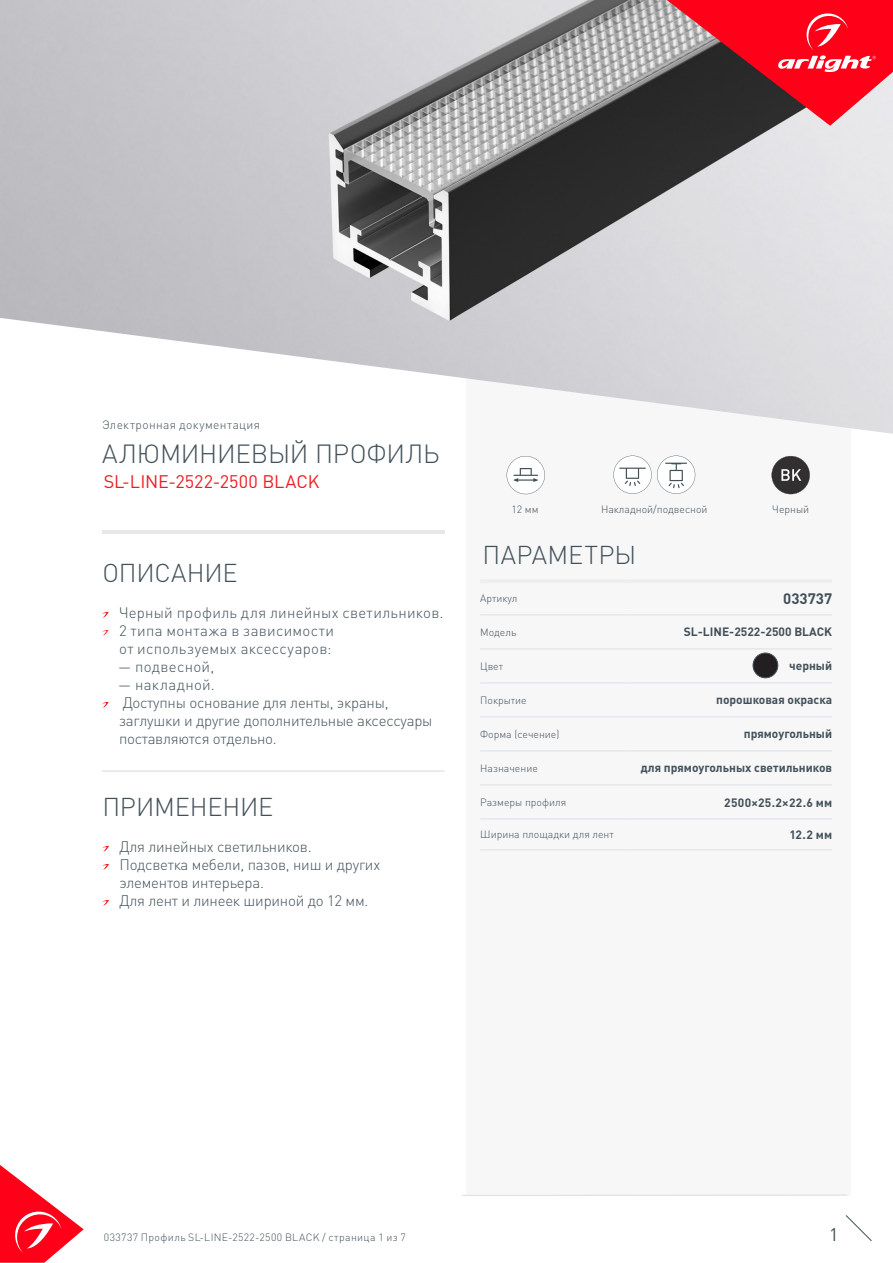
<style>
.page{position:relative;width:893px;height:1263px;background:#fff}
.page>*{position:absolute;margin:0;border:0;box-sizing:border-box;transform-origin:0 0}
.t1{font:300 25.95px "DIN Pro";letter-spacing:-.01em;color:#425159}
.t2{font:300 25.5px "DIN Pro";letter-spacing:-.005em;color:#425159}
.t3{font:300 25.5px "DIN Pro";letter-spacing:.015em;color:#425159}
.t4{font:18px "DIN Pro";color:#ee1d23}
.t5{font:18px "DIN Pro";color:#425159}
.t6{font:300 15px/18px "DIN Pro";letter-spacing:-.015em;color:#425159}
.t7{font:300 15px/18px "DIN Pro";letter-spacing:.02em;color:#425159}
.t8{font:300 15px "DIN Pro";letter-spacing:.015em;color:#425159}
.t9{font:700 15px "DIN Pro";color:#425159}
.t10{font:700 12px "DIN Pro";color:#425159}
.t11{font:300 12px "DIN Pro";letter-spacing:.03em;color:#425159}
.t12{font:700 12px "DIN Pro";letter-spacing:.02em;color:#425159}
.t13{font:300 10.5px "DIN Pro";color:#425159}
.t14{font:300 10.5px "DIN Pro";letter-spacing:.035em;color:#425159}
</style>
<div class="page">
<svg style="left:0;top:1165px;width:84px;height:98px"></svg>
<svg style="left:845px;top:1215px;width:27px;height:26px"></svg>
<div style="left:466px;top:250px;width:384px;height:946px;background:#f7f7f8"></div>
<img style="left:0;top:0;width:893px;height:434px">
<hr style="left:102px;top:530px;width:342px;height:3px;background:#e6e7e9">
<hr style="left:480px;top:579px;width:148px;height:4px;background:#eeeeef">
<hr style="left:628px;top:579px;width:204px;height:4px;background:#eeeeef">
<hr style="left:480px;top:614px;width:148px;height:1px;background:#e6e7e9">
<hr style="left:628px;top:614px;width:204px;height:1px;background:#e6e7e9">
<hr style="left:480px;top:648px;width:148px;height:2px;background:#e6e7e9">
<hr style="left:628px;top:648px;width:204px;height:2px;background:#e6e7e9">
<hr style="left:480px;top:682px;width:148px;height:2px;background:#e6e7e9">
<hr style="left:628px;top:682px;width:204px;height:2px;background:#e6e7e9">
<hr style="left:480px;top:716px;width:148px;height:2px;background:#e6e7e9">
<hr style="left:628px;top:716px;width:204px;height:2px;background:#e6e7e9">
<hr style="left:480px;top:750px;width:148px;height:2px;background:#e6e7e9">
<hr style="left:628px;top:750px;width:204px;height:2px;background:#e6e7e9">
<hr style="left:480px;top:784px;width:148px;height:2px;background:#e6e7e9">
<hr style="left:628px;top:784px;width:204px;height:2px;background:#e6e7e9">
<hr style="left:480px;top:818px;width:148px;height:2px;background:#e6e7e9">
<hr style="left:628px;top:818px;width:204px;height:2px;background:#e6e7e9">
<hr style="left:480px;top:849px;width:148px;height:2px;background:#e6e7e9">
<hr style="left:628px;top:849px;width:204px;height:2px;background:#e6e7e9">
<hr style="left:462px;top:1195px;width:385px;height:1px;background:#dcdddf">
<svg style="left:667px;top:0;width:226px;height:126px;background:#bd323f"></svg>
<svg style="left:102px;top:846px;width:7px;height:6px"></svg>
<svg style="left:102px;top:864px;width:7px;height:6px"></svg>
<svg style="left:102px;top:900px;width:7px;height:6px"></svg>
<hr style="left:102px;top:770px;width:343px;height:2px;background:#dcdddf">
<div style="left:753px;top:653px;width:25px;height:25px;background:#231f20;border-radius:50%"></div>
<div style="left:753px;top:653px;width:25px;height:25px;border:1px solid #425159;border-radius:50%"></div>
<svg style="left:507px;top:456px;width:38px;height:38px"></svg>
<svg style="left:613px;top:456px;width:82px;height:38px"></svg>
<svg style="left:102px;top:612px;width:7px;height:6px"></svg>
<svg style="left:102px;top:630px;width:7px;height:6px"></svg>
<svg style="left:102px;top:702px;width:7px;height:6px"></svg>
<svg style="left:772px;top:456px;width:38px;height:38px"></svg>
<p class="t11" style="left:102px;top:417px;width:160px">Электронная документация</p>
<p class="t1" style="left:102px;top:436px;width:339px">АЛЮМИНИЕВЫЙ ПРОФИЛЬ</p>
<p class="t4" style="left:104px;top:470px;width:217px">SL-LINE-2522-2500 BLACK</p>
<p class="t2" style="left:102px;top:555px;width:137px">ОПИСАНИЕ</p>
<p class="t8" style="left:119px;top:602px;width:326px">Черный профиль для линейных светильников.</p>
<p class="t7" style="left:119px;top:620px;width:217px">2 типа монтажа в зависимости от используемых аксессуаров:</p>
<p class="t7" style="left:118px;top:656px;width:97px">— подвесной,</p>
<p class="t7" style="left:118px;top:674px;width:98px">— накладной.</p>
<p class="t6" style="left:119px;top:692px;width:315px">Доступны основание для ленты, экраны, заглушки и другие дополнительные аксессуары поставляются отдельно.</p>
<p class="t2" style="left:102px;top:789px;width:172px">ПРИМЕНЕНИЕ</p>
<p class="t6" style="left:119px;top:836px;width:194px">Для линейных светильников.</p>
<p class="t6" style="left:119px;top:854px;width:262px">Подсветка мебели, пазов, ниш и других элементов интерьера.</p>
<p class="t6" style="left:119px;top:890px;width:251px">Для лент и линеек шириной до 12 мм.</p>
<p class="t13" style="left:511px;top:502px;width:29px">12 мм</p>
<p class="t13" style="left:601px;top:502px;width:108px">Накладной/подвесной</p>
<p class="t13" style="left:772px;top:502px;width:38px">Черный</p>
<p class="t3" style="left:483px;top:537px;width:155px">ПАРАМЕТРЫ</p>
<p class="t13" style="left:480px;top:591px;width:39px">Артикул</p>
<p class="t9" style="left:783px;top:588px;width:50px">033737</p>
<p class="t13" style="left:480px;top:625px;width:38px">Модель</p>
<p class="t10" style="left:684px;top:624px;width:150px">SL-LINE-2522-2500 BLACK</p>
<p class="t13" style="left:480px;top:659px;width:24px">Цвет</p>
<p class="t10" style="left:789px;top:658px;width:44px">черный</p>
<p class="t13" style="left:480px;top:693px;width:48px">Покрытие</p>
<p class="t10" style="left:716px;top:692px;width:117px">порошковая окраска</p>
<p class="t13" style="left:480px;top:727px;width:81px">Форма (сечение)</p>
<p class="t10" style="left:744px;top:726px;width:90px">прямоугольный</p>
<p class="t13" style="left:480px;top:761px;width:59px">Назначение</p>
<p class="t10" style="left:641px;top:760px;width:193px">для прямоугольных светильников</p>
<p class="t13" style="left:480px;top:795px;width:87px">Размеры профиля</p>
<p class="t12" style="left:724px;top:794px;width:109px">2500×25.2×22.6 мм</p>
<p class="t13" style="left:480px;top:827px;width:135px">Ширина площадки для лент</p>
<p class="t10" style="left:789px;top:826px;width:44px">12.2 мм</p>
<p class="t14" style="left:104px;top:1230px;width:304px">033737 Профиль SL-LINE-2522-2500 BLACK / страница 1 из 7</p>
<p class="t5" style="left:829px;top:1222px;width:11px">1</p>
</div>
